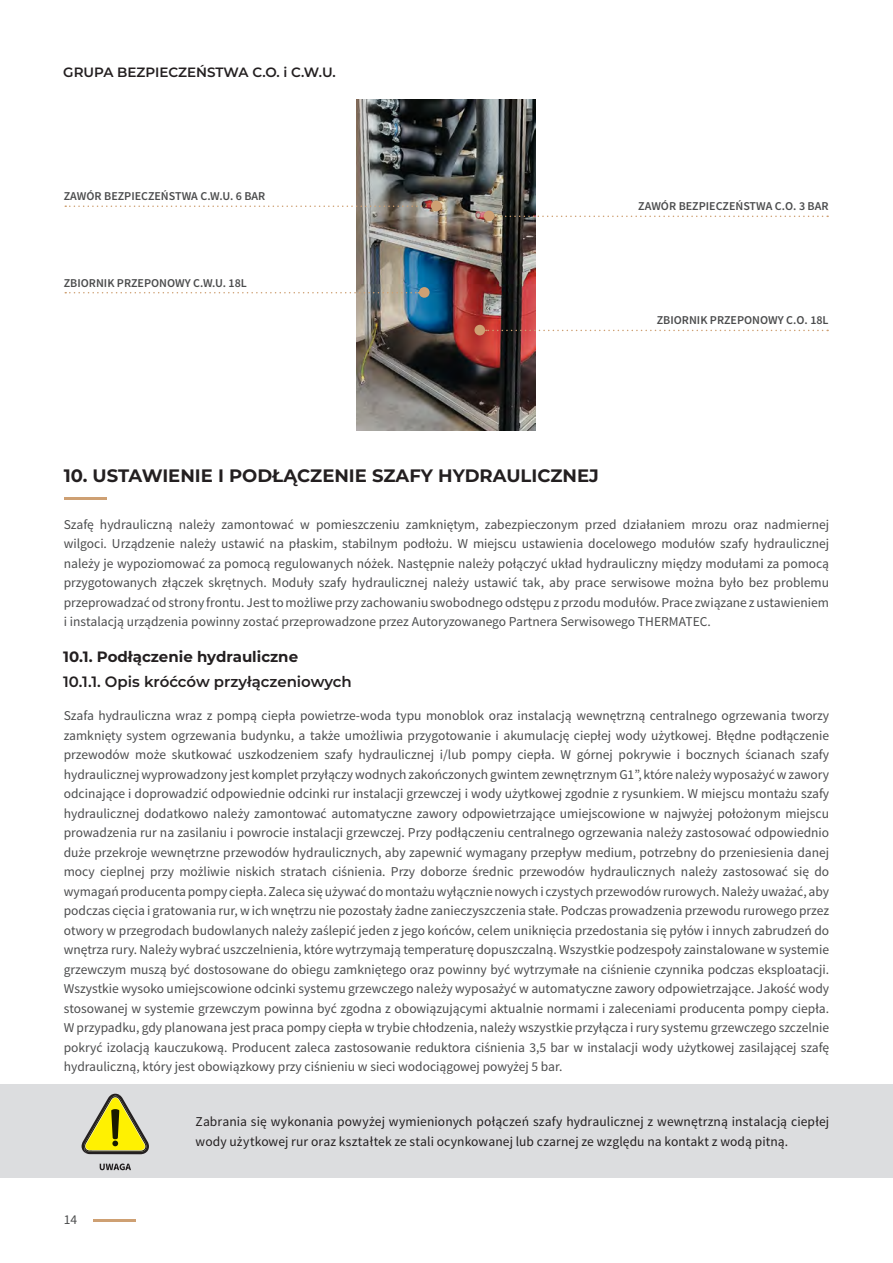
<style>
.page{position:relative;width:893px;height:1263px;background:#fff}
.page>*{position:absolute;margin:0;border:0;box-sizing:border-box;transform-origin:0 0}
.Header_2{font:700 18px "Montserrat";color:#231f20}
.Header_2-2{font:600 15px "Montserrat";color:#231f20}
.Header_2-3{font:700 15px "Montserrat";color:#231f20}
.Paragraph_2{font:13.5px/19.5px "Source Sans Pro";color:#4b4c4d;text-align:justify}
.Paragraph_2-2{font:13.5px/19.5px "Source Sans Pro";letter-spacing:.01em;color:#231f20}
.Header_2-4{font:600 13.5px "Montserrat";color:#231f20}
.t1{font:13.5px "Source Sans Variable";color:#4b4c4d}
.Header_2-5{font:600 12px "Source Sans Pro";color:#4b4c4d}
</style>
<div class="page">
<hr style="left:64px;top:498px;width:42px;height:2px;background:#cea073">
<div style="left:0;top:1084px;width:893px;height:94px;background:#dcdddf"></div>
<svg style="left:82px;top:1094px;width:67px;height:61px"></svg>
<svg style="left:100px;top:1163px;width:31px;height:7px"></svg>
<img style="left:356px;top:100px;width:179px;height:330px">
<svg style="left:494px;top:216px;width:334px;height:1px"></svg>
<div style="left:474px;top:325px;width:11px;height:10px;background:#cea073;border-radius:50%"></div>
<svg style="left:486px;top:330px;width:342px;height:1px"></svg>
<div style="left:484px;top:211px;width:10px;height:10px;background:#cea073;border-radius:50%"></div>
<div style="left:431px;top:201px;width:11px;height:10px;background:#cea073;border-radius:50%"></div>
<svg style="left:65px;top:205px;width:366px;height:2px"></svg>
<div style="left:419px;top:287px;width:11px;height:11px;background:#cea073;border-radius:50%"></div>
<svg style="left:65px;top:292px;width:354px;height:1px"></svg>
<hr style="left:93px;top:1219px;width:42px;height:2px;background:#cea073">
<p class="Header_2-4" style="left:63px;top:62px;width:274px">GRUPA BEZPIECZEŃSTWA C.O. i C.W.U.</p>
<p class="Header_2-5" style="left:64px;top:188px;width:203px">ZAWÓR BEZPIECZEŃSTWA C.W.U. 6 BAR</p>
<p class="Header_2-5" style="left:64px;top:275px;width:185px">ZBIORNIK PRZEPONOWY C.W.U. 18L</p>
<p class="Header_2-5" style="left:638px;top:199px;width:192px">ZAWÓR BEZPIECZEŃSTWA C.O. 3 BAR</p>
<p class="Header_2-5" style="left:657px;top:313px;width:173px">ZBIORNIK PRZEPONOWY C.O. 18L</p>
<p class="Header_2" style="left:64px;top:462px;width:537px">10. USTAWIENIE I PODŁĄCZENIE SZAFY HYDRAULICZNEJ</p>
<p class="Paragraph_2" style="left:64px;top:515px;width:767px">Szafę hydrauliczną należy zamontować w pomieszczeniu zamkniętym, zabezpieczonym przed działaniem mrozu oraz nadmiernej wilgoci. Urządzenie należy ustawić na płaskim, stabilnym podłożu. W miejscu ustawienia docelowego modułów szafy hydraulicznej należy je wypoziomować za pomocą regulowanych nóżek. Następnie należy połączyć układ hydrauliczny między modułami za pomocą przygotowanych złączek skrętnych. Moduły szafy hydraulicznej należy ustawić tak, aby prace serwisowe można było bez problemu przeprowadzać od strony frontu. Jest to możliwe przy zachowaniu swobodnego odstępu z przodu modułów. Prace związane z ustawieniem i instalacją urządzenia powinny zostać przeprowadzone przez Autoryzowanego Partnera Serwisowego THERMATEC.</p>
<p class="Header_2-3" style="left:63px;top:646px;width:236px">10.1. Podłączenie hydrauliczne</p>
<p class="Header_2-2" style="left:63px;top:671px;width:290px">10.1.1. Opis króćców przyłączeniowych</p>
<p class="Paragraph_2" style="left:64px;top:706px;width:767px">Szafa hydrauliczna wraz z pompą ciepła powietrze-woda typu monoblok oraz instalacją wewnętrzną centralnego ogrzewania tworzy zamknięty system ogrzewania budynku, a także umożliwia przygotowanie i akumulację ciepłej wody użytkowej. Błędne podłączenie przewodów może skutkować uszkodzeniem szafy hydraulicznej i/lub pompy ciepła. W górnej pokrywie i bocznych ścianach szafy hydraulicznej wyprowadzony jest komplet przyłączy wodnych zakończonych gwintem zewnętrznym G1”, które należy wyposażyć w zawory odcinające i doprowadzić odpowiednie odcinki rur instalacji grzewczej i wody użytkowej zgodnie z rysunkiem. W miejscu montażu szafy hydraulicznej dodatkowo należy zamontować automatyczne zawory odpowietrzające umiejscowione w najwyżej położonym miejscu prowadzenia rur na zasilaniu i powrocie instalacji grzewczej. Przy podłączeniu centralnego ogrzewania należy zastosować odpowiednio duże przekroje wewnętrzne przewodów hydraulicznych, aby zapewnić wymagany przepływ medium, potrzebny do przeniesienia danej mocy cieplnej przy możliwie niskich stratach ciśnienia. Przy doborze średnic przewodów hydraulicznych należy zastosować się do wymagań producenta pompy ciepła. Zaleca się używać do montażu wyłącznie nowych i czystych przewodów rurowych. Należy uważać, aby podczas cięcia i gratowania rur, w ich wnętrzu nie pozostały żadne zanieczyszczenia stałe. Podczas prowadzenia przewodu rurowego przez otwory w przegrodach budowlanych należy zaślepić jeden z jego końców, celem uniknięcia przedostania się pyłów i innych zabrudzeń do wnętrza rury. Należy wybrać uszczelnienia, które wytrzymają temperaturę dopuszczalną. Wszystkie podzespoły zainstalowane w systemie grzewczym muszą być dostosowane do obiegu zamkniętego oraz powinny być wytrzymałe na ciśnienie czynnika podczas eksploatacji.<br>Wszystkie wysoko umiejscowione odcinki systemu grzewczego należy wyposażyć w automatyczne zawory odpowietrzające. Jakość wody stosowanej w systemie grzewczym powinna być zgodna z obowiązującymi aktualnie normami i zaleceniami producenta pompy ciepła.<br>W przypadku, gdy planowana jest praca pompy ciepła w trybie chłodzenia, należy wszystkie przyłącza i rury systemu grzewczego szczelnie pokryć izolacją kauczukową. Producent zaleca zastosowanie reduktora ciśnienia 3,5 bar w instalacji wody użytkowej zasilającej szafę hydrauliczną, który jest obowiązkowy przy ciśnieniu w sieci wodociągowej powyżej 5 bar.</p>
<p class="t1" style="left:64px;top:1211px;width:15px">14</p>
<p class="Paragraph_2-2" style="left:196px;top:1112px;width:635px">Zabrania się wykonania powyżej wymienionych połączeń szafy hydraulicznej z wewnętrzną instalacją ciepłej wody użytkowej rur oraz kształtek ze stali ocynkowanej lub czarnej ze względu na kontakt z wodą pitną.</p>
</div>
